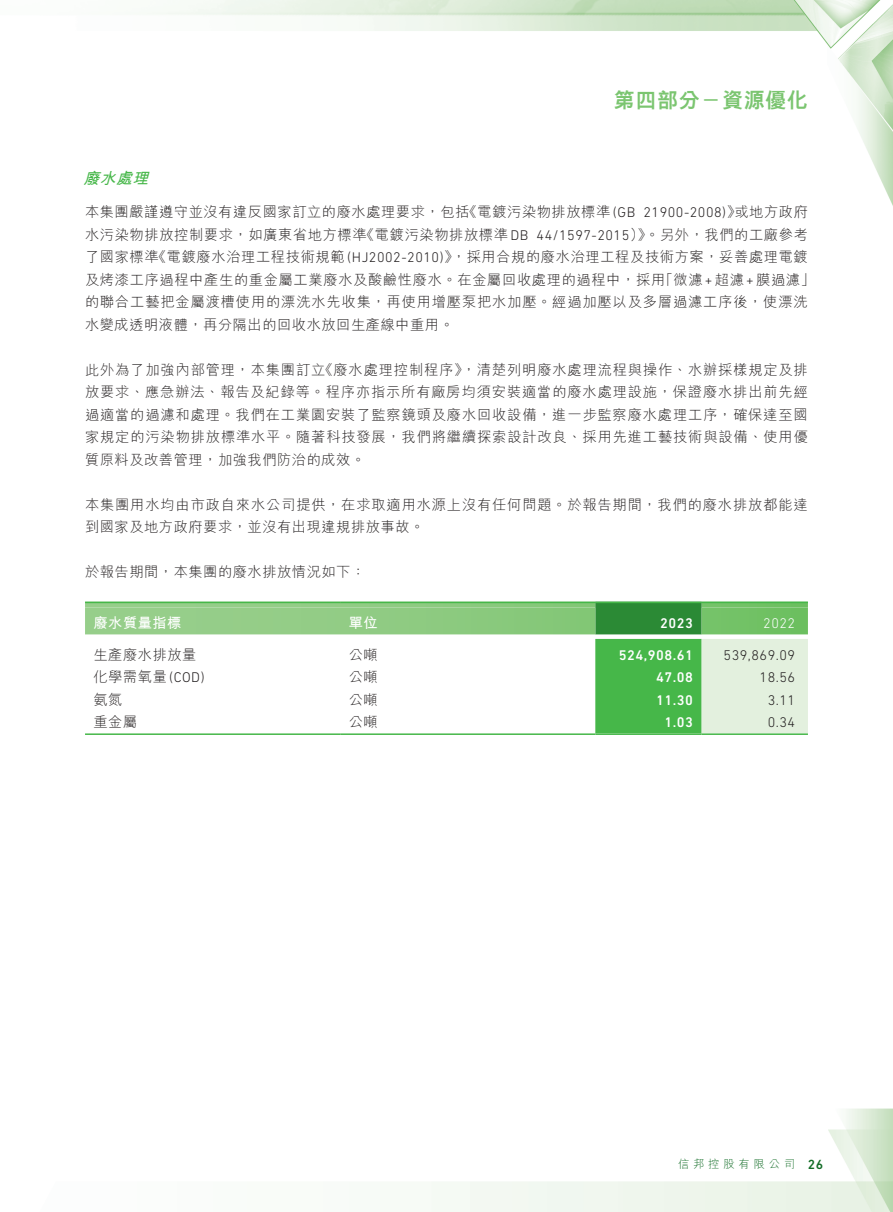
<style>
.page{position:relative;width:893px;height:1212px;background:#fff}
.page>*{position:absolute;margin:0;border:0;box-sizing:border-box;transform-origin:0 0}
.t1{font:800 21px "M Hei HK";letter-spacing:.03em;color:#7bc570}
._4__副標題{font:italic 700 15.75px "M Hei HK";color:#46b749}
._1__內文{font:300 14.25px/22.5px "M Hei HK";letter-spacing:.06em;color:#231f20}
._1__內文-2{font:300 14.25px "M Hei HK";letter-spacing:.04em;color:#231f20}
._1__內文-3{font:300 14.25px "DIN Next LT Pro";letter-spacing:.035em;color:#231f20}
._1__內文-4{font:500 14.25px "DIN Next LT Pro";letter-spacing:.035em;color:#fff}
._1__內文-5{font:300 14.25px "M Hei HK";letter-spacing:.035em;color:#231f20}
._1__內文-6{font:700 14.25px "M Hei HK";letter-spacing:.035em;color:#fff}
._1__內文-7{font:300 14.25px "DIN Next LT Pro";color:#fff}
.t2{font:500 13.5px "DIN Next LT Pro";color:#136d27}
.t3{font:300 11.25px "M Hei HK";letter-spacing:.345em;color:#136d27}
.s1{font-family:"DIN Next LT Pro"}
.s2{font-family:"M Hei HK"}
</style>
<div class="page">
<img style="left:85px;top:0;width:808px;height:1212px">
<svg style="left:85px;top:603px;width:723px;height:130px"></svg>
<hr style="left:85px;top:602px;width:255px;height:1px;background:#46b749">
<hr style="left:340px;top:602px;width:255px;height:1px;background:#46b749">
<hr style="left:595px;top:602px;width:107px;height:1px;background:#46b749">
<hr style="left:702px;top:602px;width:106px;height:1px;background:#46b749">
<hr style="left:85px;top:733px;width:255px;height:2px;background:#46b749">
<hr style="left:340px;top:733px;width:255px;height:2px;background:#46b749">
<hr style="left:595px;top:733px;width:107px;height:2px;background:#46b749">
<hr style="left:702px;top:733px;width:106px;height:2px;background:#46b749">
<p class="_4__副標題" style="left:83px;top:167px;width:72px">廢水處理</p>
<h1 class="t1" style="left:614px;top:90px;width:196px">第四部分－資源優化</h1>
<p class="_1__內文-2" style="left:463px;top:205px;width:174px">《電鍍污染物排放標準<span class="s1">(GB</span></p>
<p class="_1__內文-2" style="left:85px;top:205px;width:386px">本集團嚴謹遵守並沒有違反國家訂立的廢水處理要求，包括</p>
<p class="_1__內文" style="left:734px;top:201px;width:75px">或地方政府</p>
<p class="_1__內文-3" style="left:643px;top:204px;width:99px">21900-2008)<span class="s2">》</span></p>
<p class="_1__內文" style="left:85px;top:223px;width:283px">水污染物排放控制要求，如廣東省地方標準</p>
<p class="_1__內文" style="left:360px;top:223px;width:170px">《電鍍污染物排放標準<span class="s1">DB</span></p>
<p class="_1__內文" style="left:537px;top:223px;width:273px"><span class="s1">44/1597-2015</span>）》。另外，我們的工廠參考</p>
<p class="_1__內文" style="left:152px;top:246px;width:308px">《電鍍廢水治理工程技術規範<span class="s1">(HJ2002-2010)</span>》</p>
<p class="_1__內文" style="left:452px;top:246px;width:358px">，採用合規的廢水治理工程及技術方案，妥善處理電鍍</p>
<p class="_1__內文" style="left:85px;top:246px;width:75px">了國家標準</p>
<p class="_1__內文" style="left:85px;top:268px;width:724px">及烤漆工序過程中產生的重金屬工業廢水及酸鹼性廢水。在金屬回收處理的過程中，採用<br>的聯合工藝把金屬渡槽使用的漂洗水先收集，再使用增壓泵把水加壓。經過加壓以及多層過濾工序後，使漂洗水變成透明液體，再分隔出的回收水放回生產線中重用。</p>
<p class="_1__內文" style="left:319px;top:358px;width:491px">《廢水處理控制程序，》清楚列明廢水處理流程與操作、水辦採樣規定及排</p>
<p class="_1__內文" style="left:659px;top:268px;width:158px">「微濾<span class="s1">+</span>超濾<span class="s1">+</span>膜過濾「</p>
<p class="_1__內文" style="left:85px;top:358px;width:724px">此外為了加強內部管理，本集團訂立<br>放要求、應急辦法、報告及紀錄等。程序亦指示所有廠房均須安裝適當的廢水處理設施，保證廢水排出前先經過適當的過濾和處理。我們在工業園安裝了監察鏡頭及廢水回收設備，進一步監察廢水處理工序，確保達至國家規定的污染物排放標準水平。隨著科技發展，我們將繼續探索設計改良、採用先進工藝技術與設備、使用優質原料及改善管理，加強我們防治的成效。</p>
<p class="_1__內文" style="left:85px;top:493px;width:724px">本集團用水均由市政自來水公司提供，在求取適用水源上沒有任何問題。於報告期間，我們的廢水排放都能達到國家及地方政府要求，並沒有出現違規排放事故。</p>
<p class="_1__內文-5" style="left:85px;top:565px;width:282px">於報告期間，本集團的廢水排放情況如下：</p>
<p class="_1__內文-7" style="left:763px;top:615px;width:33px">2022</p>
<p class="_1__內文-6" style="left:94px;top:612px;width:89px">廢水質量指標</p>
<p class="_1__內文-6" style="left:349px;top:612px;width:30px">單位</p>
<p class="_1__內文-4" style="left:660px;top:615px;width:34px">2023</p>
<p class="_1__內文-5" style="left:94px;top:647px;width:104px">生產廢水排放量</p>
<p class="_1__內文" style="left:349px;top:643px;width:31px">公噸</p>
<p class="_1__內文-4" style="left:619px;top:646px;width:76px">524,908.61</p>
<p class="_1__內文-3" style="left:724px;top:647px;width:73px">539,869.09</p>
<p class="_1__內文" style="left:94px;top:665px;width:113px">化學需氧量<span class="s1">(COD)</span></p>
<p class="_1__內文" style="left:349px;top:665px;width:31px">公噸</p>
<p class="_1__內文-4" style="left:656px;top:669px;width:38px">47.08</p>
<p class="_1__內文-3" style="left:760px;top:669px;width:37px">18.56</p>
<p class="_1__內文" style="left:94px;top:688px;width:31px">氨氮</p>
<p class="_1__內文" style="left:349px;top:688px;width:31px">公噸</p>
<p class="_1__內文-4" style="left:656px;top:691px;width:38px">11.30</p>
<p class="_1__內文-3" style="left:768px;top:692px;width:29px">3.11</p>
<p class="_1__內文" style="left:94px;top:710px;width:45px">重金屬</p>
<p class="_1__內文" style="left:349px;top:710px;width:31px">公噸</p>
<p class="_1__內文-4" style="left:664px;top:714px;width:30px">1.03</p>
<p class="_1__內文-3" style="left:768px;top:714px;width:29px">0.34</p>
<p class="t3" style="left:678px;top:1158px;width:119px">信邦控股有限公司</p>
<p class="t2" style="left:808px;top:1156px;width:17px">26</p>
</div>
